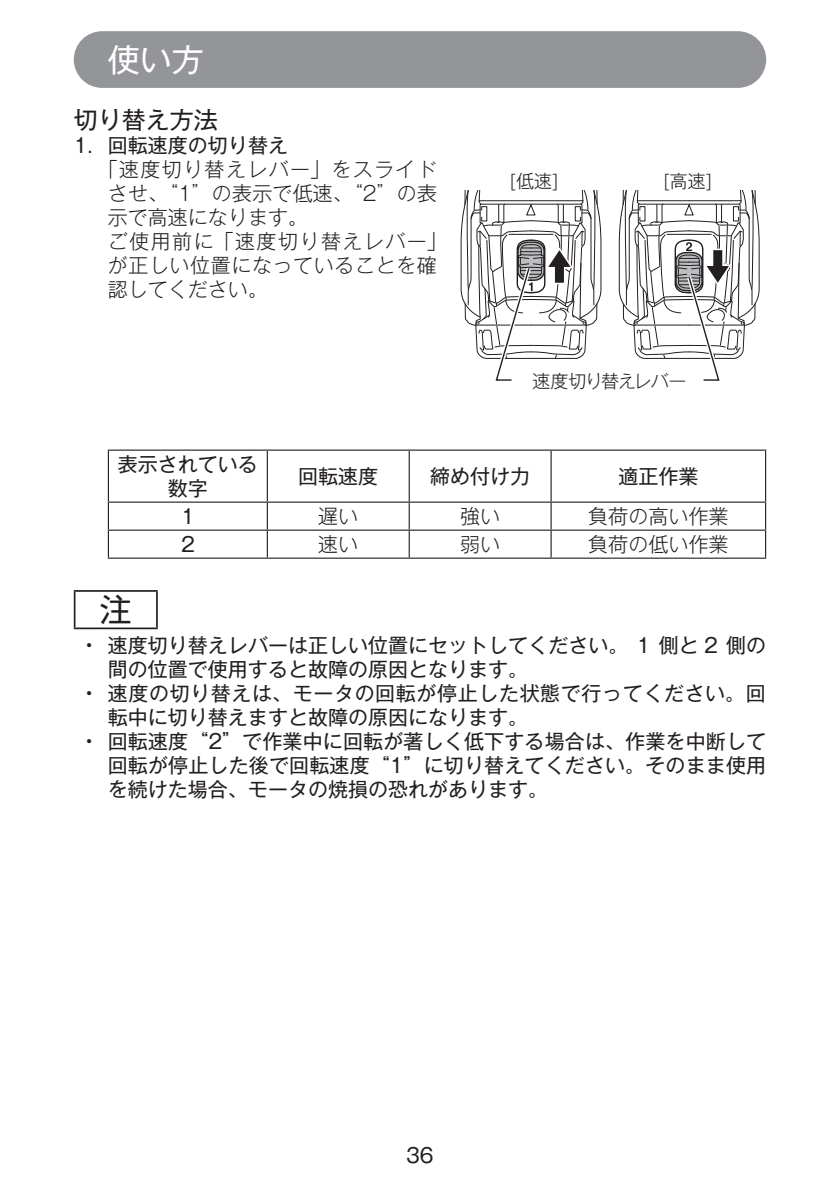
<style>
.page{position:relative;width:840px;height:1191px;background:#fff}
.page>*{position:absolute;margin:0;border:0;box-sizing:border-box;transform-origin:0 0}
.t1{font:32px "Gothic MB101 Pro";color:#fff}
.t2{font:32px "Gothic MB101 Pro";color:#231f20}
.t3{font:24px "Gothic MB101 Pro";color:#231f20}
.t4{font:20px/24px "Gothic MB101 Pro";color:#231f20;text-align:center}
.t5{font:300 20px/24px "Gothic MB101 Pro";letter-spacing:.03em;color:#231f20}
.t6{font:20px/24px "Gothic MB101 Pro";letter-spacing:.03em;color:#231f20}
.t7{font:300 20px "Gothic MB101 Pro";color:#231f20}
.t8{font:300 18px "Gothic MB101 Pro";letter-spacing:-.03em;color:#231f20}
.s1{font-weight:500}
</style>
<div class="page">
<div style="left:74px;top:31px;width:691px;height:57px;background:#939598;border-radius:28px"></div>
<hr style="left:108px;top:449px;width:159px;height:2px;background:#231f20">
<hr style="left:267px;top:449px;width:142px;height:2px;background:#231f20">
<hr style="left:266px;top:451px;width:2px;height:50px;background:#231f20">
<hr style="left:409px;top:449px;width:141px;height:2px;background:#231f20">
<hr style="left:408px;top:451px;width:1px;height:50px;background:#231f20">
<hr style="left:550px;top:449px;width:215px;height:2px;background:#231f20">
<hr style="left:550px;top:451px;width:1px;height:50px;background:#231f20">
<hr style="left:764px;top:451px;width:1px;height:50px;background:#231f20">
<hr style="left:108px;top:501px;width:159px;height:2px;background:#231f20">
<hr style="left:267px;top:501px;width:142px;height:2px;background:#231f20">
<hr style="left:266px;top:503px;width:2px;height:26px;background:#231f20">
<hr style="left:409px;top:501px;width:141px;height:2px;background:#231f20">
<hr style="left:550px;top:501px;width:215px;height:2px;background:#231f20">
<hr style="left:108px;top:529px;width:159px;height:2px;background:#231f20">
<hr style="left:267px;top:529px;width:142px;height:2px;background:#231f20">
<hr style="left:266px;top:531px;width:2px;height:26px;background:#231f20">
<hr style="left:409px;top:529px;width:141px;height:2px;background:#231f20">
<svg style="left:408px;top:503px;width:1px;height:54px"></svg>
<hr style="left:550px;top:529px;width:215px;height:2px;background:#231f20">
<svg style="left:550px;top:503px;width:1px;height:54px"></svg>
<hr style="left:108px;top:557px;width:159px;height:2px;background:#231f20">
<hr style="left:267px;top:557px;width:142px;height:2px;background:#231f20">
<hr style="left:409px;top:557px;width:141px;height:2px;background:#231f20">
<hr style="left:550px;top:557px;width:215px;height:2px;background:#231f20">
<hr style="left:108px;top:451px;width:1px;height:50px;background:#231f20">
<svg style="left:108px;top:503px;width:1px;height:54px"></svg>
<hr style="left:74px;top:590px;width:84px;height:2px;background:#231f20">
<hr style="left:74px;top:592px;width:1px;height:35px;background:#231f20">
<hr style="left:156px;top:592px;width:2px;height:35px;background:#231f20">
<hr style="left:74px;top:627px;width:84px;height:2px;background:#231f20">
<svg style="left:460px;top:191px;width:141px;height:190px"></svg>
<svg style="left:618px;top:191px;width:141px;height:190px"></svg>
<h1 class="t1" style="left:108px;top:33px;width:97px">使い方</h1>
<p class="t3" style="left:74px;top:100px;width:145px">切り替え方法</p>
<p class="t4" style="left:74px;top:131px;width:216px">1. 回転速度の切り替え</p>
<p class="t5" style="left:108px;top:155px;width:340px;text-indent:-10px">「速度切り替えレバー」をスライドさせ、“1”の表示で低速、“2”の表示で高速になります。<br>ご使用前に「速度切り替えレバー」が正しい位置になっていることを確認してください。</p>
<p class="t8" style="left:509px;top:166px;width:51px">[低速]</p>
<p class="t8" style="left:662px;top:166px;width:51px">[高速]</p>
<p class="t8" style="left:532px;top:366px;width:155px">速度切り替えレバー</p>
<p class="t4" style="left:118px;top:449px;width:141px">表示されている数字</p>
<p class="t4" style="left:298px;top:461px;width:81px">回転速度</p>
<p class="t4" style="left:430px;top:461px;width:102px">締め付け力</p>
<p class="t4" style="left:618px;top:461px;width:81px">適正作業</p>
<p class="t4" style="left:181px;top:501px;width:15px">1</p>
<p class="t5" style="left:318px;top:501px;width:41px">遅い</p>
<p class="t5" style="left:460px;top:501px;width:41px">強い</p>
<p class="t7" style="left:588px;top:499px;width:141px">負荷の高い作業</p>
<p class="t4" style="left:181px;top:529px;width:15px">2</p>
<p class="t5" style="left:318px;top:529px;width:41px">速い</p>
<p class="t5" style="left:460px;top:529px;width:41px">弱い</p>
<p class="t7" style="left:588px;top:527px;width:141px">負荷の低い作業</p>
<h1 class="t2" style="left:100px;top:583px;width:33px">注</h1>
<p class="t4" style="left:108px;top:630px;width:659px;text-align:left;text-indent:-23px"><span class="s1">•</span> 速度切り替えレバーは正しい位置にセットしてください。 1 側と 2 側の間の位置で使用すると故障の原因となります。</p>
<p class="t6" style="left:108px;top:678px;width:659px;text-indent:-23px"><span class="s1">•</span> 速度の切り替えは、モータの回転が停止した状態で行ってください。回転中に切り替えますと故障の原因になります。</p>
<p class="t4" style="left:108px;top:726px;width:659px;text-align:justify;text-indent:-23px"><span class="s1">•</span> 回転速度“2”で作業中に回転が著しく低下する場合は、作業を中断して回転が停止した後で回転速度“1”に切り替えてください。そのまま使用を続けた場合、モータの焼損の恐れがあります。</p>
<p class="t4" style="left:406px;top:1140px;width:29px">36</p>
</div>
